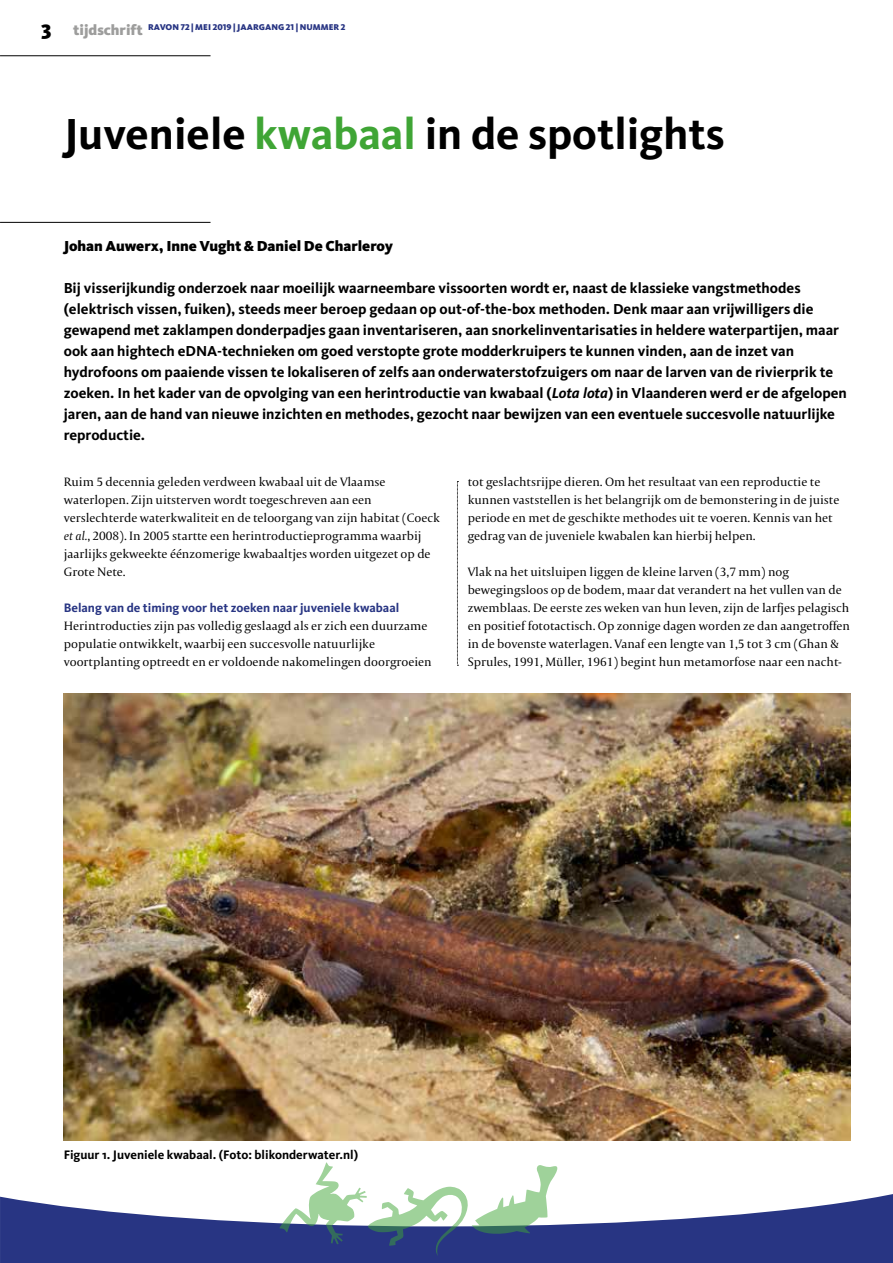
<style>
.page{position:relative;width:893px;height:1263px;background:#fff}
.page>*{position:absolute;margin:0;border:0;box-sizing:border-box;transform-origin:0 0}
.t1{font:700 45px "Kievit OT";color:#000}
.t2{font:700 15px/21px "Kievit OT";color:#000}
.t3{font:900 15px "Kievit OT";color:#000}
.t4{font:12.75px/18px "Capitolium";color:#000}
.t5{font:700 12.75px "Kievit OT";color:#283583}
.t6{font:700 12.75px "Kievit OT";color:#000}
.t7{font:900 8.7px "Kievit OT";letter-spacing:.01em;color:#283583}
.s1{font-size:21px;color:#000}
.s2{font-size:15px;color:#9d9d9c}
.s3{color:#3fa535}
.s4{font-style:italic}
</style>
<div class="page">
<svg style="left:0;top:1194px;width:893px;height:69px;fill:#283583"></svg>
<hr style="left:0;top:55px;width:211px;height:1px;background:#000">
<svg style="left:278px;top:1162px;width:279px;height:94px"></svg>
<svg style="left:457px;top:481px;width:1px;height:185px"></svg>
<hr style="left:0;top:222px;width:211px;height:1px;background:#000">
<img style="left:64px;top:693px;width:786px;height:447px">
<p class="t7" style="left:41px;top:21px;width:306px"><span class="s1">3</span> <span class="s2">tijdschrift</span> RAVON 72 | MEI 2019 | JAARGANG 21 | NUMMER 2</p>
<h1 class="t1" style="left:64px;top:107px;width:662px">Juveniele <span class="s3">kwabaal</span> in de spotlights</h1>
<p class="t3" style="left:64px;top:237px;width:331px">Johan Auwerx, Inne Vught &amp; Daniel De Charleroy</p>
<p class="t2" style="left:64px;top:278px;width:785px">Bij visserijkundig onderzoek naar moeilijk waarneembare vissoorten wordt er, naast de klassieke vangstmethodes (elektrisch vissen, fuiken), steeds meer beroep gedaan op out-of-the-box methoden. Denk maar aan vrijwilligers die gewapend met zaklampen donderpadjes gaan inventariseren, aan snorkelinventarisaties in heldere waterpartijen, maar ook aan hightech eDNA-technieken om goed verstopte grote modderkruipers te kunnen vinden, aan de inzet van hydrofoons om paaiende vissen te lokaliseren of zelfs aan onderwaterstofzuigers om naar de larven van de rivierprik te zoeken. In het kader van de opvolging van een herintroductie van kwabaal (<span class="s4">Lota lota</span>) in Vlaanderen werd er de afgelopen jaren, aan de hand van nieuwe inzichten en methodes, gezocht naar bewijzen van een eventuele succesvolle natuurlijke reproductie.</p>
<p class="t4" style="left:64px;top:473px;width:378px">Ruim 5 decennia geleden verdween kwabaal uit de Vlaamse waterlopen. Zijn uitsterven wordt toegeschreven aan een verslechterde waterkwaliteit en de teloorgang van zijn habitat (Coeck <span class="s4">et al.</span>, 2008). In 2005 startte een herintroductieprogramma waarbij jaarlijks gekweekte éénzomerige kwabaaltjes worden uitgezet op de Grote Nete.</p>
<p class="t5" style="left:64px;top:600px;width:337px">Belang van de timing voor het zoeken naar juveniele kwabaal</p>
<p class="t4" style="left:64px;top:617px;width:370px">Herintroducties zijn pas volledig geslaagd als er zich een duurzame populatie ontwikkelt, waarbij een succesvolle natuurlijke voortplanting optreedt en er voldoende nakomelingen doorgroeien</p>
<p class="t4" style="left:468px;top:473px;width:373px">tot geslachtsrijpe dieren. Om het resultaat van een reproductie te kunnen vaststellen is het belangrijk om de bemonstering in de juiste periode en met de geschikte methodes uit te voeren. Kennis van het gedrag van de juveniele kwabalen kan hierbij helpen.</p>
<p class="t4" style="left:468px;top:563px;width:384px">Vlak na het uitsluipen liggen de kleine larven (3,7 mm) nog bewegingsloos op de bodem, maar dat verandert na het vullen van de zwemblaas. De eerste zes weken van hun leven, zijn de larfjes pelagisch en positief fototactisch. Op zonnige dagen worden ze dan aangetroffen in de bovenste waterlagen. Vanaf een lengte van 1,5 tot 3 cm (Ghan &amp; Sprules, 1991, Müller, 1961) begint hun metamorfose naar een nacht-</p>
<p class="t6" style="left:64px;top:1147px;width:296px">Figuur 1. Juveniele kwabaal. (Foto: blikonderwater.nl)</p>
</div>
